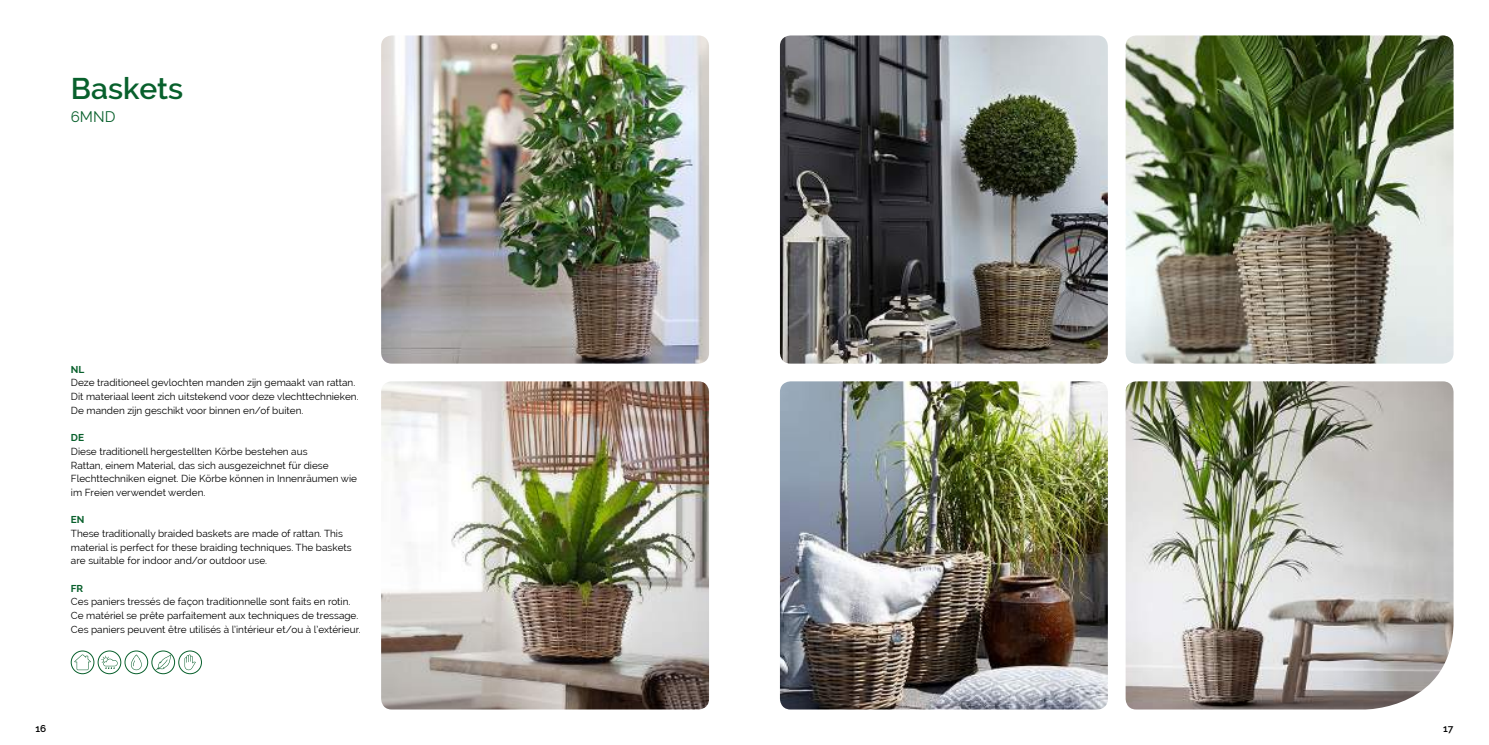
<style>
.page{position:relative;width:1489px;height:745px;background:#fff}
.page>*{position:absolute;margin:0;border:0;box-sizing:border-box;transform-origin:0 0}
.t1{font:600 30px "Raleway";color:#08602c}
.t2{font:15px "Raleway";color:#08602c}
.t3{font:10px/13.8px "Raleway";color:#000}
.t4{font:700 10px "Raleway";color:#08602c}
.t5{font:600 10px "Raleway";color:#000}
</style>
<div class="page">
<img style="left:780px;top:35px;width:327px;height:328px">
<img style="left:780px;top:381px;width:327px;height:328px">
<img style="left:381px;top:35px;width:328px;height:328px">
<img style="left:381px;top:381px;width:328px;height:328px">
<img style="left:1125px;top:35px;width:328px;height:328px">
<img style="left:1125px;top:381px;width:328px;height:328px">
<svg style="left:74px;top:654px;width:17px;height:15px"></svg>
<div style="left:71px;top:650px;width:23px;height:23px;border:1px solid #08602c;border-radius:50%"></div>
<svg style="left:101px;top:655px;width:17px;height:13px"></svg>
<div style="left:98px;top:650px;width:23px;height:23px;border:1px solid #08602c;border-radius:50%"></div>
<svg style="left:131px;top:654px;width:11px;height:15px"></svg>
<div style="left:125px;top:650px;width:23px;height:23px;border:1px solid #08602c;border-radius:50%"></div>
<svg style="left:184px;top:654px;width:12px;height:15px"></svg>
<div style="left:178px;top:650px;width:24px;height:23px;border:1px solid #08602c;border-radius:50%"></div>
<div style="left:151px;top:650px;width:24px;height:23px;border:1px solid #08602c;border-radius:50%"></div>
<svg style="left:157px;top:654px;width:14px;height:15px"></svg>
<h1 class="t1" style="left:71px;top:71px;width:114px">Baskets</h1>
<h2 class="t2" style="left:71px;top:108px;width:46px">6MND</h2>
<p class="t4" style="left:71px;top:363px;width:15px">NL</p>
<p class="t3" style="left:71px;top:375px;width:289px">Deze traditioneel gevlochten manden zijn gemaakt van rattan.<br>Dit materiaal leent zich uitstekend voor deze vlechttechnieken.<br>De manden zijn geschikt voor binnen en/of buiten.</p>
<p class="t4" style="left:71px;top:431px;width:15px">DE</p>
<p class="t3" style="left:71px;top:444px;width:287px">Diese traditionell hergestellten Körbe bestehen aus<br>Rattan, einem Material, das sich ausgezeichnet für diese Flechttechniken eignet. Die Körbe können in Innenräumen wie im Freien verwendet werden.</p>
<p class="t4" style="left:71px;top:513px;width:15px">EN</p>
<p class="t3" style="left:71px;top:526px;width:282px">These traditionally braided baskets are made of rattan. This material is perfect for these braiding techniques. The baskets are suitable for indoor and/or outdoor use.</p>
<p class="t4" style="left:71px;top:582px;width:14px">FR</p>
<p class="t3" style="left:71px;top:594px;width:291px">Ces paniers tressés de façon traditionnelle sont faits en rotin.<br>Ce matériel se prête parfaitement aux techniques de tressage.<br>Ces paniers peuvent être utilisés à l’intérieur et/ou à l’extérieur.</p>
<p class="t5" style="left:35px;top:722px;width:12px">16</p>
<p class="t5" style="left:1442px;top:722px;width:12px">17</p>
</div>
